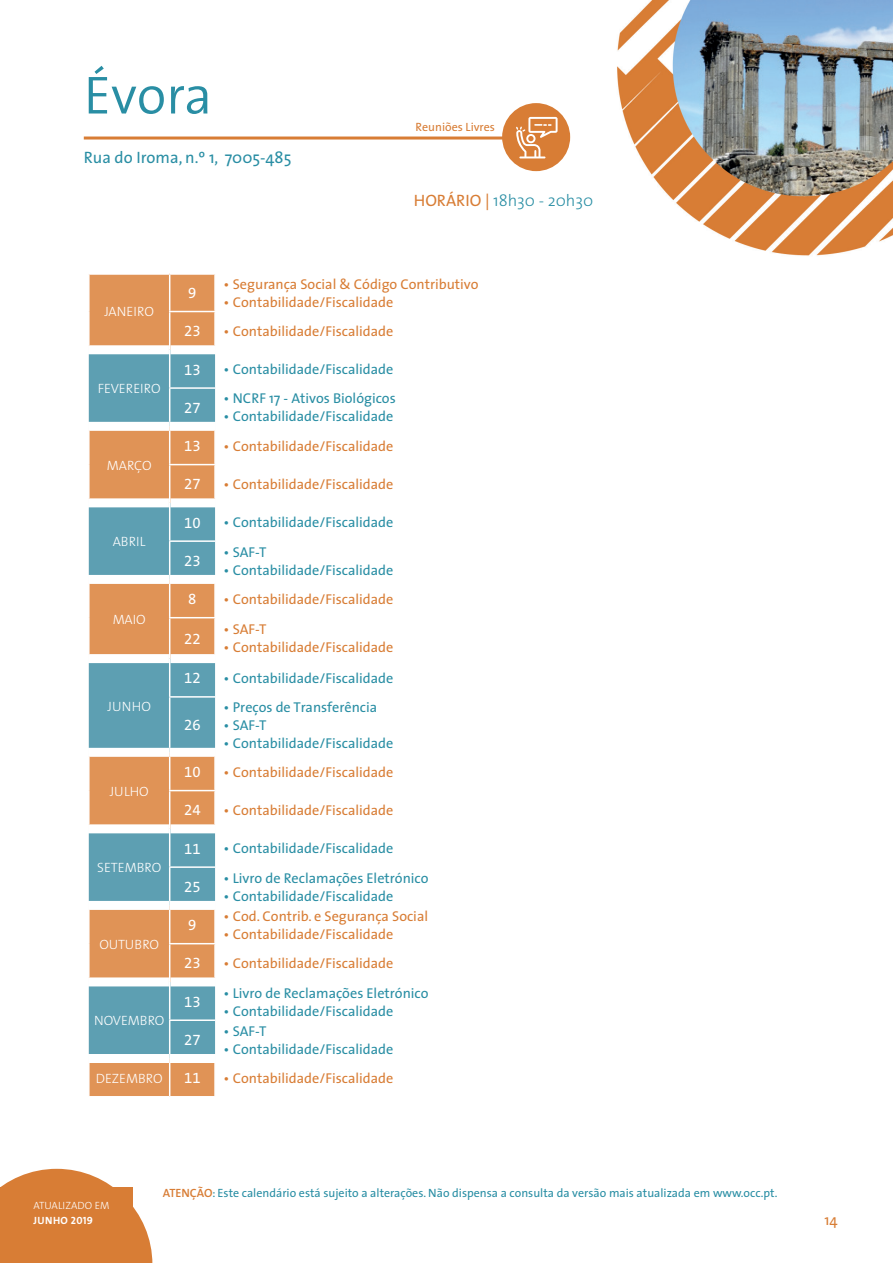
<style>
.page{position:relative;width:893px;height:1263px;background:#fff}
.page>*{position:absolute;margin:0;border:0;box-sizing:border-box;transform-origin:0 0}
.Titu{font:300 54px "The Sans";color:#298ea4}
.t1{font:16.5px "The Sans";color:#298ea4}
.t2{font:300 16.5px "The Sans";color:#298ea4}
.t3{font:15px "The Sans Regular Expert";color:#fff}
.t4{font:15px "The Sans";color:#d87d35}
.t5{font:14.25px "The Sans";color:#298ea4}
.t6{font:14.25px "The Sans";color:#d87d35}
.t7{font:300 13.5px "The Sans";color:#fff}
.t8{font:12px "The Sans";color:#298ea4}
.t9{font:12px "The Sans";color:#d87d35}
.t10{font:10.5px "The Sans Light Caps";letter-spacing:.01em;color:#fff}
.t11{font:10.5px "The Sans Bold Caps";letter-spacing:.03em;color:#fff}
.s1{font-weight:400;color:#d87d35}
.s2{font-weight:600;color:#d87d35}
</style>
<div class="page">
<svg style="left:0;top:1169px;width:152px;height:94px"></svg>
<div style="left:0;top:1187px;width:133px;height:43px;background:#d87d35"></div>
<hr style="left:84px;top:137px;width:463px;height:3px;background:#d87d35">
<div style="left:502px;top:103px;width:68px;height:68px;background:#d87d35;border-radius:50%"></div>
<svg style="left:516px;top:117px;width:42px;height:41px"></svg>
<div style="left:90px;top:275px;width:124px;height:821px;background:#e09356"></div>
<svg style="left:89px;top:354px;width:126px;height:700px;fill:#5d9fb2"></svg>
<hr style="left:169px;top:387px;width:46px;height:2px;background:#fff">
<hr style="left:169px;top:540px;width:46px;height:2px;background:#fff">
<hr style="left:169px;top:696px;width:46px;height:2px;background:#fff">
<hr style="left:169px;top:866px;width:46px;height:2px;background:#fff">
<hr style="left:169px;top:1019px;width:46px;height:2px;background:#fff">
<div style="left:88px;top:345px;width:81px;height:9px;background:#fff"></div>
<div style="left:88px;top:498px;width:81px;height:9px;background:#fff"></div>
<div style="left:88px;top:654px;width:81px;height:9px;background:#fff"></div>
<div style="left:88px;top:824px;width:81px;height:9px;background:#fff"></div>
<div style="left:88px;top:977px;width:81px;height:9px;background:#fff"></div>
<div style="left:170px;top:345px;width:45px;height:9px;background:#fff"></div>
<div style="left:170px;top:498px;width:45px;height:9px;background:#fff"></div>
<div style="left:170px;top:654px;width:45px;height:9px;background:#fff"></div>
<div style="left:170px;top:824px;width:45px;height:9px;background:#fff"></div>
<div style="left:170px;top:977px;width:45px;height:9px;background:#fff"></div>
<hr style="left:88px;top:431px;width:2px;height:34px;background:#fff">
<hr style="left:214px;top:431px;width:2px;height:33px;background:#fff">
<hr style="left:88px;top:465px;width:2px;height:33px;background:#fff">
<hr style="left:88px;top:584px;width:2px;height:34px;background:#fff">
<hr style="left:214px;top:584px;width:2px;height:33px;background:#fff">
<hr style="left:88px;top:618px;width:2px;height:36px;background:#fff">
<hr style="left:88px;top:757px;width:2px;height:33px;background:#fff">
<hr style="left:214px;top:757px;width:2px;height:33px;background:#fff">
<hr style="left:88px;top:790px;width:2px;height:34px;background:#fff">
<hr style="left:88px;top:910px;width:2px;height:34px;background:#fff">
<hr style="left:214px;top:910px;width:2px;height:33px;background:#fff">
<hr style="left:88px;top:944px;width:2px;height:33px;background:#fff">
<hr style="left:169px;top:311px;width:46px;height:1px;background:#fff">
<hr style="left:169px;top:464px;width:47px;height:1px;background:#fff">
<hr style="left:214px;top:465px;width:2px;height:33px;background:#fff">
<hr style="left:169px;top:617px;width:47px;height:1px;background:#fff">
<hr style="left:214px;top:618px;width:2px;height:36px;background:#fff">
<hr style="left:169px;top:790px;width:47px;height:1px;background:#fff">
<hr style="left:214px;top:791px;width:2px;height:33px;background:#fff">
<hr style="left:169px;top:943px;width:47px;height:1px;background:#fff">
<hr style="left:214px;top:944px;width:2px;height:33px;background:#fff">
<hr style="left:169px;top:275px;width:1px;height:36px;background:#fff">
<hr style="left:169px;top:312px;width:1px;height:38px;background:#fff">
<hr style="left:169px;top:431px;width:1px;height:33px;background:#fff">
<hr style="left:169px;top:465px;width:1px;height:38px;background:#fff">
<hr style="left:169px;top:584px;width:1px;height:33px;background:#fff">
<hr style="left:169px;top:618px;width:1px;height:41px;background:#fff">
<hr style="left:169px;top:757px;width:1px;height:33px;background:#fff">
<hr style="left:169px;top:791px;width:1px;height:38px;background:#fff">
<hr style="left:169px;top:910px;width:1px;height:33px;background:#fff">
<hr style="left:169px;top:944px;width:1px;height:38px;background:#fff">
<hr style="left:169px;top:350px;width:1px;height:37px;background:#fff">
<hr style="left:169px;top:389px;width:1px;height:33px;background:#fff">
<hr style="left:169px;top:503px;width:1px;height:37px;background:#fff">
<hr style="left:169px;top:542px;width:1px;height:33px;background:#fff">
<hr style="left:169px;top:659px;width:1px;height:37px;background:#fff">
<hr style="left:169px;top:698px;width:1px;height:50px;background:#fff">
<hr style="left:169px;top:829px;width:1px;height:37px;background:#fff">
<hr style="left:169px;top:868px;width:1px;height:33px;background:#fff">
<hr style="left:169px;top:982px;width:1px;height:37px;background:#fff">
<hr style="left:169px;top:1021px;width:1px;height:33px;background:#fff">
<div style="left:88px;top:422px;width:82px;height:9px;background:#fff"></div>
<div style="left:170px;top:422px;width:45px;height:9px;background:#fff"></div>
<div style="left:88px;top:575px;width:82px;height:9px;background:#fff"></div>
<div style="left:88px;top:748px;width:82px;height:9px;background:#fff"></div>
<div style="left:88px;top:901px;width:82px;height:9px;background:#fff"></div>
<div style="left:170px;top:575px;width:45px;height:9px;background:#fff"></div>
<div style="left:170px;top:748px;width:45px;height:9px;background:#fff"></div>
<div style="left:170px;top:901px;width:45px;height:9px;background:#fff"></div>
<div style="left:88px;top:1054px;width:82px;height:9px;background:#fff"></div>
<div style="left:170px;top:1054px;width:45px;height:9px;background:#fff"></div>
<hr style="left:169px;top:1063px;width:1px;height:33px;background:#fff">
<img style="left:617px;top:0;width:276px;height:256px">
<p class="Titu" style="left:84px;top:50px;width:130px">Évora</p>
<p class="t1" style="left:84px;top:143px;width:209px">Rua do Iroma, n.º 1, 7005-485</p>
<p class="t9" style="left:416px;top:117px;width:81px">Reuniões Livres</p>
<p class="t2" style="left:414px;top:187px;width:181px"><span class="s1">HORÁRIO |</span> 18h30 - 20h30</p>
<p class="t7" style="left:105px;top:301px;width:51px">JANEIRO</p>
<p class="t7" style="left:98px;top:377px;width:64px">FEVEREIRO</p>
<p class="t7" style="left:107px;top:454px;width:46px">MARÇO</p>
<p class="t7" style="left:113px;top:530px;width:34px">ABRIL</p>
<p class="t7" style="left:113px;top:608px;width:35px">MAIO</p>
<p class="t7" style="left:108px;top:695px;width:45px">JUNHO</p>
<p class="t7" style="left:110px;top:780px;width:41px">JULHO</p>
<p class="t7" style="left:97px;top:856px;width:65px">SETEMBRO</p>
<p class="t7" style="left:99px;top:933px;width:61px">OUTUBRO</p>
<p class="t7" style="left:94px;top:1009px;width:72px">NOVEMBRO</p>
<p class="t3" style="left:188px;top:280px;width:10px">9</p>
<p class="t6" style="left:224px;top:272px;width:257px">• Segurança Social &amp; Código Contributivo</p>
<p class="t6" style="left:224px;top:290px;width:171px">• Contabilidade/Fiscalidade</p>
<p class="t3" style="left:184px;top:319px;width:18px">23</p>
<p class="t6" style="left:224px;top:319px;width:171px">• Contabilidade/Fiscalidade</p>
<p class="t3" style="left:184px;top:357px;width:18px">13</p>
<p class="t5" style="left:224px;top:358px;width:171px">• Contabilidade/Fiscalidade</p>
<p class="t3" style="left:184px;top:395px;width:18px">27</p>
<p class="t5" style="left:224px;top:387px;width:174px">• NCRF 17 - Ativos Biológicos</p>
<p class="t5" style="left:224px;top:405px;width:171px">• Contabilidade/Fiscalidade</p>
<p class="t3" style="left:184px;top:434px;width:18px">13</p>
<p class="t6" style="left:224px;top:434px;width:171px">• Contabilidade/Fiscalidade</p>
<p class="t3" style="left:184px;top:472px;width:18px">27</p>
<p class="t6" style="left:224px;top:472px;width:171px">• Contabilidade/Fiscalidade</p>
<p class="t3" style="left:184px;top:510px;width:18px">10</p>
<p class="t5" style="left:224px;top:511px;width:171px">• Contabilidade/Fiscalidade</p>
<p class="t3" style="left:184px;top:548px;width:18px">23</p>
<p class="t5" style="left:224px;top:540px;width:45px">• SAF-T</p>
<p class="t5" style="left:224px;top:558px;width:171px">• Contabilidade/Fiscalidade</p>
<p class="t3" style="left:188px;top:587px;width:10px">8</p>
<p class="t6" style="left:224px;top:587px;width:171px">• Contabilidade/Fiscalidade</p>
<p class="t3" style="left:184px;top:626px;width:18px">22</p>
<p class="t6" style="left:224px;top:618px;width:45px">• SAF-T</p>
<p class="t6" style="left:224px;top:636px;width:171px">• Contabilidade/Fiscalidade</p>
<p class="t3" style="left:184px;top:666px;width:18px">12</p>
<p class="t5" style="left:224px;top:666px;width:171px">• Contabilidade/Fiscalidade</p>
<p class="t3" style="left:184px;top:712px;width:18px">26</p>
<p class="t5" style="left:224px;top:695px;width:155px">• Preços de Transferência</p>
<p class="t5" style="left:224px;top:713px;width:45px">• SAF-T</p>
<p class="t5" style="left:224px;top:731px;width:171px">• Contabilidade/Fiscalidade</p>
<p class="t3" style="left:184px;top:760px;width:18px">10</p>
<p class="t6" style="left:224px;top:760px;width:171px">• Contabilidade/Fiscalidade</p>
<p class="t3" style="left:184px;top:798px;width:18px">24</p>
<p class="t6" style="left:224px;top:798px;width:171px">• Contabilidade/Fiscalidade</p>
<p class="t3" style="left:184px;top:836px;width:18px">11</p>
<p class="t5" style="left:224px;top:837px;width:171px">• Contabilidade/Fiscalidade</p>
<p class="t3" style="left:184px;top:874px;width:18px">25</p>
<p class="t5" style="left:224px;top:866px;width:206px">• Livro de Reclamações Eletrónico</p>
<p class="t5" style="left:224px;top:884px;width:171px">• Contabilidade/Fiscalidade</p>
<p class="t3" style="left:188px;top:913px;width:10px">9</p>
<p class="t6" style="left:224px;top:904px;width:206px">• Cod. Contrib. e Segurança Social</p>
<p class="t6" style="left:224px;top:922px;width:171px">• Contabilidade/Fiscalidade</p>
<p class="t3" style="left:184px;top:951px;width:18px">23</p>
<p class="t6" style="left:224px;top:951px;width:171px">• Contabilidade/Fiscalidade</p>
<p class="t3" style="left:184px;top:989px;width:18px">13</p>
<p class="t3" style="left:184px;top:1027px;width:18px">27</p>
<p class="t5" style="left:224px;top:981px;width:206px">• Livro de Reclamações Eletrónico</p>
<p class="t5" style="left:224px;top:999px;width:171px">• Contabilidade/Fiscalidade</p>
<p class="t5" style="left:224px;top:1019px;width:45px">• SAF-T</p>
<p class="t5" style="left:224px;top:1037px;width:171px">• Contabilidade/Fiscalidade</p>
<p class="t7" style="left:96px;top:1067px;width:68px">DEZEMBRO</p>
<p class="t3" style="left:184px;top:1066px;width:18px">11</p>
<p class="t6" style="left:224px;top:1066px;width:171px">• Contabilidade/Fiscalidade</p>
<p class="t10" style="left:34px;top:1199px;width:78px">ATUALIZADO EM</p>
<p class="t11" style="left:34px;top:1211px;width:61px">JUNHO 2019</p>
<p class="t8" style="left:163px;top:1183px;width:616px"><span class="s2">ATENÇÃO</span>: Este calendário está sujeito a alterações. Não dispensa a consulta da versão mais atualizada em www.occ.pt.</p>
<p class="t4" style="left:824px;top:1208px;width:15px">14</p>
</div>
